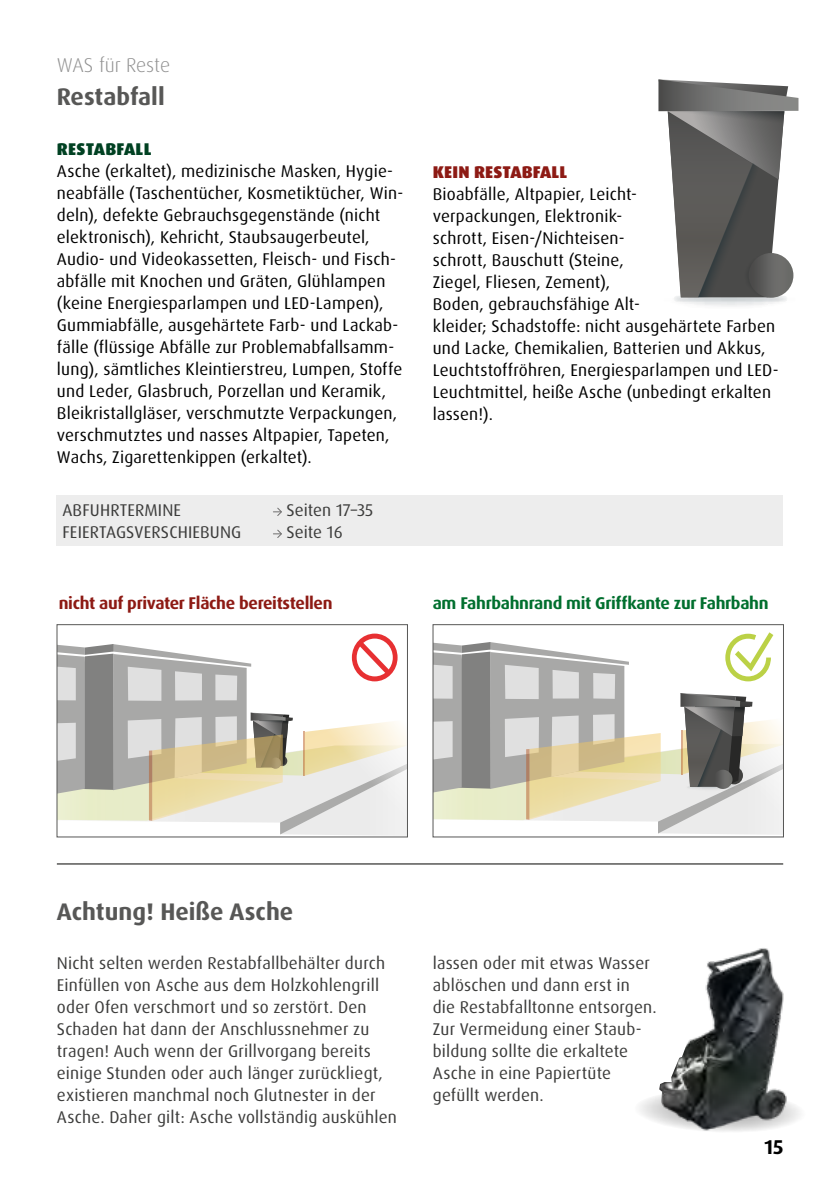
<style>
.page{position:relative;width:840px;height:1191px;background:#fff}
.page>*{position:absolute;margin:0;border:0;box-sizing:border-box;transform-origin:0 0}
.t1{font:700 24px "Dax OT";color:#575756}
.t2{font:300 20px "Dax OT";letter-spacing:-.005em;color:#909090}
.t3{font:700 20px "Dax OT";color:#000}
.t4{font:17px/22px "Dax Pro";letter-spacing:.015em;color:#000}
.t5{font:17px/22px "Dax Pro";letter-spacing:.01em;color:#3c3c3b}
.t6{font:700 17px "Dax OT";letter-spacing:-.02em;color:#006f2e}
.t7{font:700 17px "Dax OT";letter-spacing:-.02em;color:#8d1a14}
.t8{font:900 17px "Dax OT";letter-spacing:.01em;color:#8d1a14}
.t9{font:900 17px "Dax OT";letter-spacing:.02em;color:#004122}
</style>
<div class="page">
<hr style="left:57px;top:863px;width:725px;height:1px;background:#575756">
<svg style="left:640px;top:1096px;width:17px;height:25px"></svg>
<img style="left:657px;top:948px;width:143px;height:184px">
<svg style="left:433px;top:631px;width:349px;height:206px"></svg>
<svg style="left:57px;top:633px;width:350px;height:204px"></svg>
<div style="left:665px;top:293px;width:124px;height:16px;background:#fafafa;border-radius:50%"></div>
<svg style="left:658px;top:294px;width:145px;height:12px"></svg>
<svg style="left:673px;top:296px;width:114px;height:6px"></svg>
<svg style="left:658px;top:79px;width:140px;height:218px"></svg>
<div style="left:743px;top:253px;width:44px;height:45px;background:#494948;border-radius:50%"></div>
<div style="left:748px;top:253px;width:45px;height:45px;background:linear-gradient(to right,#4c4b4b,#767774);border-radius:22px"></div>
<div style="left:57px;top:495px;width:725px;height:51px;background:#ededed"></div>
<svg style="left:273px;top:507px;width:9px;height:9px"></svg>
<svg style="left:273px;top:529px;width:9px;height:9px"></svg>
<p class="t2" style="left:57px;top:53px;width:115px">WAS für Reste</p>
<h1 class="t1" style="left:57px;top:81px;width:109px">Restabfall</h1>
<p class="t9" style="left:57px;top:138px;width:96px">RESTABFALL</p>
<p class="t4" style="left:57px;top:160px;width:348px">Asche (erkaltet), medizinische Masken, Hygie&shy;neabfälle (Taschentücher, Kosmetiktücher, Win&shy;deln), defekte Gebrauchsgegenstände (nicht elektronisch), Kehricht, Staubsaugerbeutel, Audio- und Videokassetten, Fleisch- und Fisch&shy;abfälle mit Knochen und Gräten, Glühlampen (keine Energiesparlampen und LED-Lampen), Gummiabfälle, ausgehärtete Farb- und Lackab&shy;fälle (flüssige Abfälle zur Problemabfallsamm&shy;lung), sämtliches Kleintierstreu, Lumpen, Stoffe und Leder, Glasbruch, Porzellan und Keramik, Bleikristallgläser, verschmutzte Verpackungen, verschmutztes und nasses Altpapier, Tapeten, Wachs, Zigarettenkippen (erkaltet).</p>
<p class="t5" style="left:62px;top:499px;width:120px">ABFUHRTERMINE</p>
<p class="t5" style="left:286px;top:499px;width:88px">Seiten 17–35</p>
<p class="t5" style="left:62px;top:521px;width:180px">FEIERTAGSVERSCHIEBUNG</p>
<p class="t5" style="left:286px;top:521px;width:57px">Seite 16</p>
<p class="t8" style="left:432px;top:161px;width:136px">KEIN RESTABFALL</p>
<p class="t4" style="left:432px;top:183px;width:347px">Bioabfälle, Altpapier, Leicht-<br>verpackungen, Elektronik-<br>schrott, Eisen-/Nichteisen-<br>schrott, Bauschutt (Steine,<br>Ziegel, Fliesen, Zement),<br>Boden, gebrauchsfähige Alt-<br>kleider; Schadstoffe: nicht ausgehärtete Farben und Lacke, Chemikalien, Batterien und Akkus, Leuchtstoffröhren, Energiesparlampen und LED-Leuchtmittel, heiße Asche (unbedingt erkalten lassen!).</p>
<p class="t7" style="left:59px;top:592px;width:275px">nicht auf privater Fläche bereitstellen</p>
<p class="t6" style="left:432px;top:592px;width:337px">am Fahrbahnrand mit Griffkante zur Fahrbahn</p>
<h1 class="t1" style="left:57px;top:896px;width:238px">Achtung! Heiße Asche</h1>
<p class="t5" style="left:57px;top:952px;width:341px">Nicht selten werden Restabfallbehälter durch Einfüllen von Asche aus dem Holzkohlengrill oder Ofen verschmort und so zerstört. Den Schaden hat dann der Anschlussnehmer zu tragen! Auch wenn der Grillvorgang bereits einige Stunden oder auch länger zurückliegt, existieren manchmal noch Glutnester in der Asche. Daher gilt: Asche vollständig auskühlen</p>
<p class="t5" style="left:432px;top:952px;width:225px">lassen oder mit etwas Wasser ablöschen und dann erst in<br>die Restabfalltonne entsorgen.<br>Zur Vermeidung einer Staub&shy;bildung sollte die erkaltete<br>Asche in eine Papiertüte gefüllt werden.</p>
<p class="t3" style="left:764px;top:1134px;width:21px">15</p>
</div>
